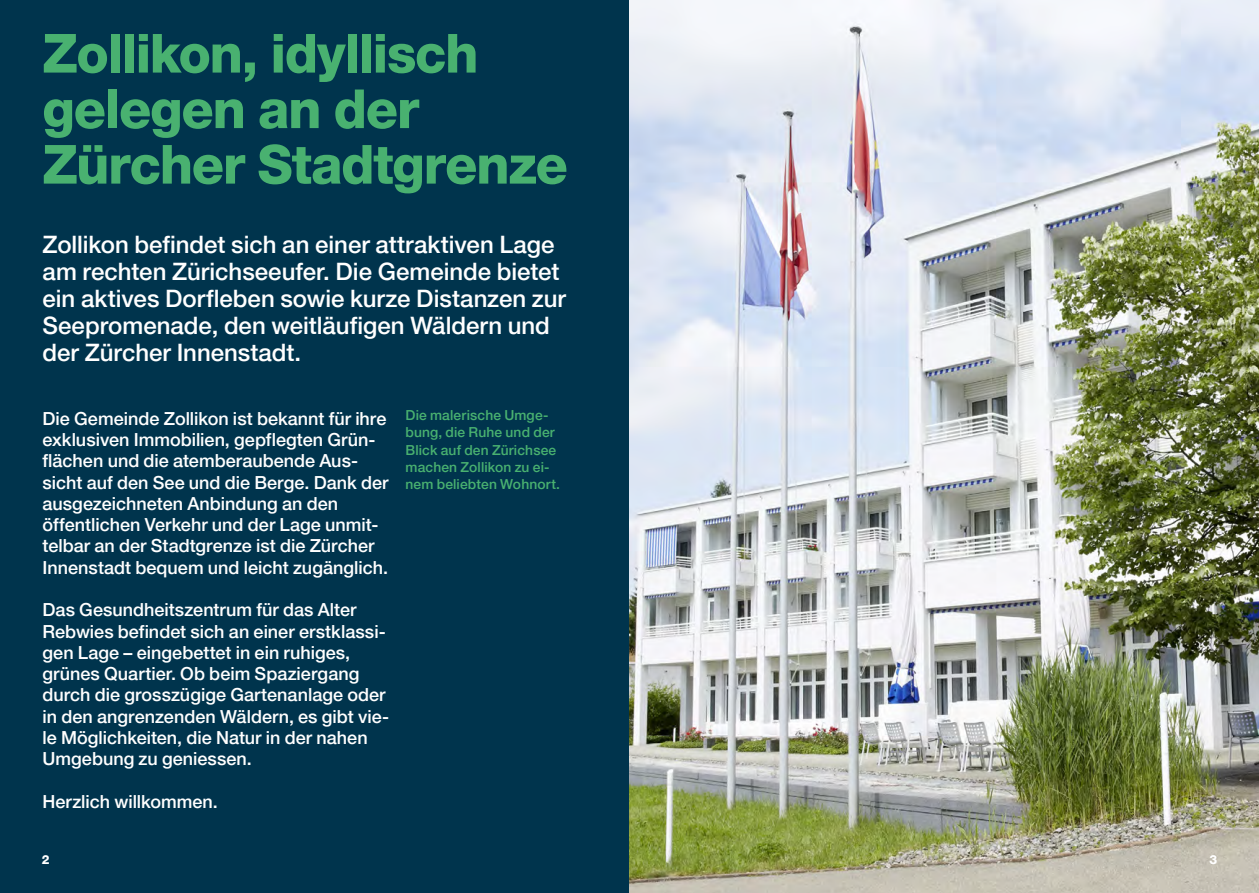
<style>
.page{position:relative;width:1259px;height:893px;background:#fff}
.page>*{position:absolute;margin:0;border:0;box-sizing:border-box;transform-origin:0 0}
.t1{font:800 54px/55.5px "Helvetica Neue LT Pro";letter-spacing:-.025em;color:#49b170}
.t2{font:500 24px/27px "Helvetica Neue LT Pro";color:#fff}
.t3{font:500 18px/21.3px "Helvetica Neue LT Pro";color:#fff}
.t4{font:500 13.8px/17.2px "Helvetica Neue LT Pro";letter-spacing:.01em;color:#49b170}
.t5{font:800 12.3px "Helvetica Neue LT Pro";color:#fff}
</style>
<div class="page">
<div style="left:0;top:0;width:629px;height:893px;background:#00344d"></div>
<img style="left:629px;top:0;width:630px;height:893px">
<h1 class="t1" style="left:43px;top:25px;width:527px">Zollikon, idyllisch gelegen an der<br>Zürcher Stadtgrenze</h1>
<h2 class="t2" style="left:43px;top:231px;width:525px">Zollikon befindet sich an einer attraktiven Lage am rechten Zürichseeufer. Die Gemeinde bietet ein aktives Dorfleben sowie kurze Distanzen zur Seepromenade, den weitläufigen Wäldern und der Zürcher Innenstadt.</h2>
<p class="t3" style="left:43px;top:408px;width:347px">Die Gemeinde Zollikon ist bekannt für ihre exklusiven Immobilien, gepflegten Grün&shy;flächen und die atemberaubende Aus&shy;sicht auf den See und die Berge. Dank der ausgezeichneten Anbindung an den öffentlichen Verkehr und der Lage unmit&shy;telbar an der Stadtgrenze ist die Zürcher Innenstadt bequem und leicht zugänglich.</p>
<p class="t3" style="left:42px;top:599px;width:348px">Das Gesundheitszentrum für das Alter Rebwies befindet sich an einer erstklassi&shy;gen Lage – eingebettet in ein ruhiges, grünes Quartier. Ob beim Spaziergang durch die grosszügige Gartenanlage oder in den angrenzenden Wäldern, es gibt vie&shy;le Möglichkeiten, die Natur in der nahen Umgebung zu geniessen.</p>
<p class="t3" style="left:43px;top:790px;width:177px">Herzlich willkommen.</p>
<p class="t4" style="left:405px;top:406px;width:156px">Die malerische Umge&shy;bung, die Ruhe und der<br>Blick auf den Zürichsee machen Zollikon zu ei&shy;nem beliebten Wohnort.</p>
<p class="t5" style="left:42px;top:852px;width:9px">2</p>
<p class="t5" style="left:1209px;top:852px;width:9px">3</p>
</div>
